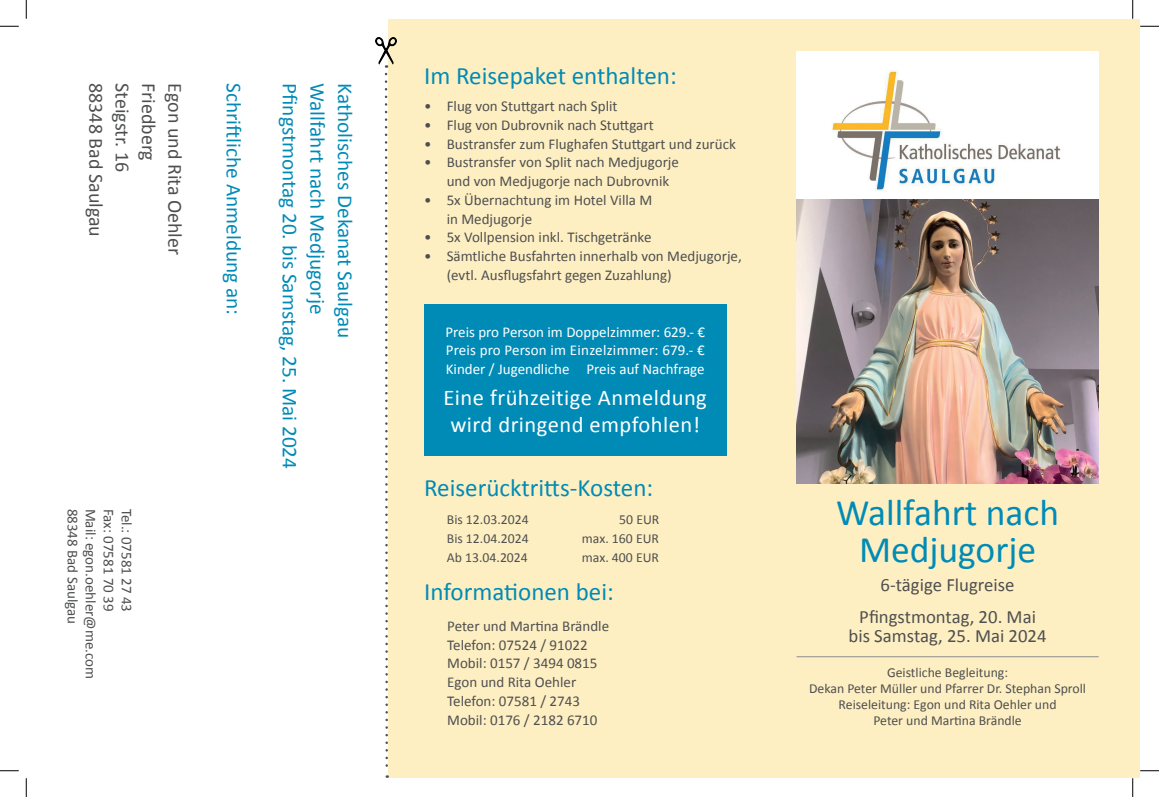
<style>
.page{position:relative;width:1159px;height:797px;background:#fff}
.page>*{position:absolute;margin:0;border:0;box-sizing:border-box;transform-origin:0 0}
.t1{font:37.5px/37.5px "Calibri";color:#008bb7;text-align:center}
.t2{font:25px "Calibri";color:#008bb7}
.t3{font:22.5px/27px "Calibri";letter-spacing:.02em;color:#fff;text-align:center}
.t4{font:21.25px "Calibri";color:#008bb7}
.t5{font:20px "Calibri";color:#4e4f50}
.t6{font:18.75px/18.8px "Calibri";color:#4e4f50;text-align:center}
.t7{font:15px/18.8px "Calibri";color:#4e4f50}
.t8{font:15px/18px "Calibri";color:#fff}
.t9{font:13.75px/16.2px "Calibri";color:#4e4f50;text-align:center}
</style>
<div class="page">
<div style="left:388px;top:19px;width:751px;height:758px;background:#feefc2"></div>
<div style="left:796px;top:51px;width:302px;height:176px;background:#fff"></div>
<img style="left:832px;top:70px;width:229px;height:121px">
<hr style="left:796px;top:656px;width:302px;height:1px;background:#8b8d90">
<div style="left:424px;top:304px;width:302px;height:151px;background:#008bb7"></div>
<svg style="left:384px;top:65px;width:5px;height:712px"></svg>
<img style="left:375px;top:37px;width:22px;height:28px">
<img style="left:796px;top:199px;width:302px;height:284px">
<svg style="left:0;top:25px;width:19px;height:2px"></svg>
<svg style="left:1139px;top:25px;width:19px;height:2px"></svg>
<svg style="left:0;top:770px;width:19px;height:1px"></svg>
<svg style="left:1139px;top:770px;width:19px;height:1px"></svg>
<svg style="left:25px;top:0;width:2px;height:19px"></svg>
<svg style="left:25px;top:778px;width:2px;height:19px"></svg>
<svg style="left:1132px;top:0;width:1px;height:19px"></svg>
<svg style="left:1132px;top:778px;width:1px;height:19px"></svg>
<h3 class="t5" style="left:110px;top:83px;width:155px;rotate:90deg">88348 Bad Saulgau</h3>
<h3 class="t5" style="left:136px;top:83px;width:90px;rotate:90deg">Steigstr. 16</h3>
<h3 class="t5" style="left:163px;top:83px;width:79px;rotate:90deg">Friedberg</h3>
<h3 class="t5" style="left:189px;top:83px;width:173px;rotate:90deg">Egon und Rita Oehler</h3>
<h3 class="t4" style="left:248px;top:83px;width:233px;rotate:90deg">Schriftliche Anmeldung an:</h3>
<h3 class="t4" style="left:305px;top:83px;width:387px;rotate:90deg">Pfingstmontag 20. bis Samstag, 25. Mai 2024</h3>
<h3 class="t4" style="left:332px;top:83px;width:233px;rotate:90deg">Wallfahrt nach Medjugorje</h3>
<h3 class="t4" style="left:360px;top:83px;width:257px;rotate:90deg">Katholisches Dekanat Saulgau</h3>
<p class="t7" style="left:83px;top:508px;width:117px;rotate:90deg">88348 Bad Saulgau</p>
<p class="t7" style="left:101px;top:508px;width:172px;rotate:90deg">Mail: egon.oehler@me.com</p>
<p class="t7" style="left:119px;top:508px;width:104px;rotate:90deg">Fax: 07581 70 39</p>
<p class="t7" style="left:137px;top:508px;width:105px;rotate:90deg">Tel.: 07581 27 43</p>
<h2 class="t2" style="left:424px;top:58px;width:254px">Im Reisepaket enthalten:</h2>
<p class="t7" style="left:424px;top:96px;width:195px">• Flug von Stuttgart nach Split</p>
<p class="t7" style="left:424px;top:115px;width:231px">• Flug von Dubrovnik nach Stuttgart</p>
<p class="t7" style="left:424px;top:134px;width:313px">• Bustransfer zum Flughafen Stuttgart und zurück</p>
<p class="t7" style="left:446px;top:153px;width:234px;text-indent:-22px">• Bustransfer von Split nach Medjugorje und von Medjugorje nach Dubrovnik</p>
<p class="t7" style="left:446px;top:190px;width:207px;text-indent:-22px">• 5x Übernachtung im Hotel Villa M in Medjugorje</p>
<p class="t7" style="left:424px;top:228px;width:229px">• 5x Vollpension inkl. Tischgetränke</p>
<p class="t7" style="left:446px;top:246px;width:296px;text-indent:-22px">• Sämtliche Busfahrten innerhalb von Medjugorje, (evtl. Ausflugsfahrt gegen Zuzahlung)</p>
<p class="t8" style="left:445px;top:323px;width:261px">Preis pro Person im Doppelzimmer: 629.- €<br>Preis pro Person im Einzelzimmer: 679.- €</p>
<h3 class="t3" style="left:443px;top:383px;width:265px">Eine frühzeitige Anmeldung wird dringend empfohlen!</h3>
<p class="t8" style="left:445px;top:359px;width:260px">Kinder / Jugendliche Preis auf Nachfrage</p>
<h2 class="t2" style="left:424px;top:470px;width:230px">Reiserücktritts-Kosten:</h2>
<p class="t9" style="left:446px;top:511px;width:83px">Bis 12.03.2024</p>
<p class="t9" style="left:619px;top:511px;width:42px">50 EUR</p>
<p class="t9" style="left:446px;top:530px;width:83px">Bis 12.04.2024</p>
<p class="t9" style="left:581px;top:530px;width:78px">max. 160 EUR</p>
<p class="t9" style="left:446px;top:548px;width:82px">Ab 13.04.2024</p>
<p class="t9" style="left:581px;top:548px;width:78px">max. 400 EUR</p>
<h2 class="t2" style="left:424px;top:574px;width:191px">Informationen bei:</h2>
<p class="t7" style="left:447px;top:616px;width:163px">Peter und Martina Brändle<br>Telefon: 07524 / 91022<br>Mobil: 0157 / 3494 0815<br>Egon und Rita Oehler<br>Telefon: 07581 / 2743<br>Mobil: 0176 / 2182 6710</p>
<h1 class="t1" style="left:835px;top:492px;width:224px">Wallfahrt nach<br>Medjugorje</h1>
<p class="t6" style="left:880px;top:574px;width:135px">6-tägige Flugreise</p>
<p class="t6" style="left:848px;top:607px;width:199px">Pfingstmontag, 20. Mai bis Samstag, 25. Mai 2024</p>
<p class="t9" style="left:808px;top:663px;width:278px">Geistliche Begleitung:<br>Dekan Peter Müller und Pfarrer Dr. Stephan Sproll Reiseleitung: Egon und Rita Oehler und<br>Peter und Martina Brändle</p>
</div>
